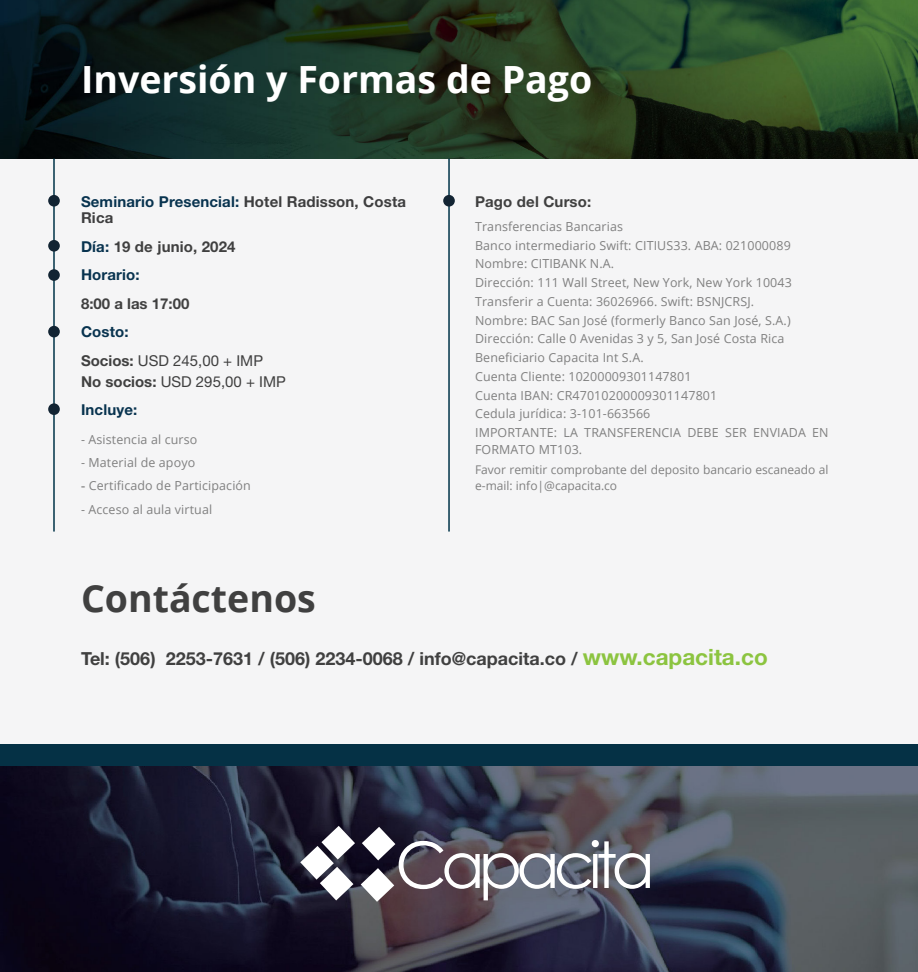
<style>
.page{position:relative;width:918px;height:972px;background:#f5f5f6}
.page>*{position:absolute;margin:0;border:0;box-sizing:border-box;transform-origin:0 0}
.titulo{font:700 37.5px "Open Sans";color:#fff}
.titulo-2{font:700 37.5px "Open Sans";color:#404040}
.Titulo_Temas{font:700 18px "Helvetica Neue";color:#404040}
.Subtítulos{font:700 15px "Helvetica Neue";letter-spacing:.01em;color:#404040}
.Subtítulos-2{font:700 15px/16.5px "Helvetica Neue";letter-spacing:.01em;color:#3e3e3f}
.Subtítulos-3{font:15px "Helvetica Neue";color:#404040}
.Subtítulos-4{font:700 15px "Helvetica Neue";letter-spacing:.01em;color:#08334f}
.cuerpo{font:12.45px/16.5px "Open Sans";letter-spacing:.01em;color:#808080}
.cuerpo-2{font:12px/16.5px "Open Sans";color:#808080}
.s1{color:#08334f}
.s2{font-weight:700}
.s3{font-family:"Arial"}
.s4{font-size:22.5px;color:#8cc440}
</style>
<div class="page">
<img style="left:0;top:766px;width:918px;height:206px">
<svg style="left:399px;top:840px;width:251px;height:60px"></svg>
<img style="left:361px;top:868px;width:33px;height:34px">
<img style="left:362px;top:827px;width:33px;height:33px">
<svg style="left:300px;top:826px;width:55px;height:74px"></svg>
<img style="left:0;top:0;width:918px;height:159px">
<hr style="left:53px;top:159px;width:2px;height:373px;background:#003348">
<hr style="left:448px;top:159px;width:2px;height:373px;background:#003348">
<div style="left:48px;top:195px;width:12px;height:12px;background:#122433;border-radius:50%"></div>
<div style="left:443px;top:195px;width:12px;height:12px;background:#122433;border-radius:50%"></div>
<div style="left:48px;top:240px;width:12px;height:12px;background:#122433;border-radius:50%"></div>
<div style="left:48px;top:269px;width:12px;height:12px;background:#122433;border-radius:50%"></div>
<div style="left:48px;top:403px;width:12px;height:12px;background:#122433;border-radius:50%"></div>
<div style="left:48px;top:326px;width:12px;height:11px;background:#122433;border-radius:50%"></div>
<div style="left:0;top:744px;width:918px;height:22px;background:#053145"></div>
<p class="titulo" style="left:81px;top:52px;width:513px">Inversión y Formas de Pago</p>
<p class="Subtítulos-2" style="left:81px;top:194px;width:327px"><span class="s1">Seminario Presencial:</span> Hotel Radisson, Costa<br>Rica</p>
<p class="Subtítulos" style="left:81px;top:235px;width:156px"><span class="s1">Día:</span> 19 de junio, 2024</p>
<p class="Subtítulos-4" style="left:81px;top:263px;width:60px">Horario:</p>
<p class="Subtítulos" style="left:81px;top:292px;width:110px">8:00 a las 17:00</p>
<p class="Subtítulos-4" style="left:81px;top:320px;width:49px">Costo:</p>
<p class="Subtítulos-3" style="left:81px;top:350px;width:184px"><span class="s2">Socios:</span> USD 245,00 + IMP</p>
<p class="Subtítulos-3" style="left:81px;top:371px;width:206px"><span class="s2">No socios:</span> USD 295,00 + IMP</p>
<p class="Subtítulos-4" style="left:81px;top:398px;width:58px">Incluye:</p>
<p class="cuerpo" style="left:81px;top:431px;width:118px">- Asistencia al curso</p>
<p class="cuerpo" style="left:81px;top:454px;width:116px">- Material de apoyo</p>
<p class="cuerpo" style="left:81px;top:477px;width:171px"><span class="s3">-</span> Certificado de Participación</p>
<p class="cuerpo" style="left:81px;top:501px;width:133px">- Acceso al aula virtual</p>
<p class="Subtítulos" style="left:475px;top:190px;width:118px">Pago del Curso:</p>
<p class="cuerpo" style="left:475px;top:218px;width:149px">Transferencias Bancarias</p>
<p class="cuerpo" style="left:475px;top:237px;width:317px">Banco intermediario Swift: CITIUS33. ABA: 021000089</p>
<p class="cuerpo" style="left:475px;top:255px;width:141px">Nombre: CITIBANK N.A.</p>
<p class="cuerpo" style="left:475px;top:274px;width:318px">Dirección: 111 Wall Street, New York, New York 10043</p>
<p class="cuerpo" style="left:475px;top:293px;width:281px">Transferir a Cuenta: 36026966. Swift: BSNJCRSJ.</p>
<p class="cuerpo" style="left:475px;top:312px;width:317px">Nombre: BAC San José (formerly Banco San José, S.A.)</p>
<p class="cuerpo" style="left:475px;top:330px;width:311px">Dirección: Calle 0 Avenidas 3 y 5, San José Costa Rica</p>
<p class="cuerpo" style="left:475px;top:349px;width:170px">Beneficiario Capacita Int S.A.</p>
<p class="cuerpo" style="left:475px;top:368px;width:218px">Cuenta Cliente: 10200009301147801</p>
<p class="cuerpo" style="left:475px;top:387px;width:244px">Cuenta IBAN: CR47010200009301147801</p>
<p class="cuerpo" style="left:475px;top:405px;width:177px">Cedula jurídica: 3-101-663566</p>
<p class="cuerpo" style="left:475px;top:424px;width:355px">IMPORTANTE: LA TRANSFERENCIA DEBE SER ENVIADA EN<br>FORMATO MT103.</p>
<p class="cuerpo-2" style="left:475px;top:461px;width:355px">Favor remitir comprobante del deposito bancario escaneado al e-mail: info|@capacita.co</p>
<p class="titulo-2" style="left:81px;top:572px;width:236px">Contáctenos</p>
<p class="Titulo_Temas" style="left:81px;top:644px;width:688px">Tel: (506) 2253-7631 / (506) 2234-0068 / info@capacita.co / <span class="s4">www.capacita.co</span></p>
</div>
